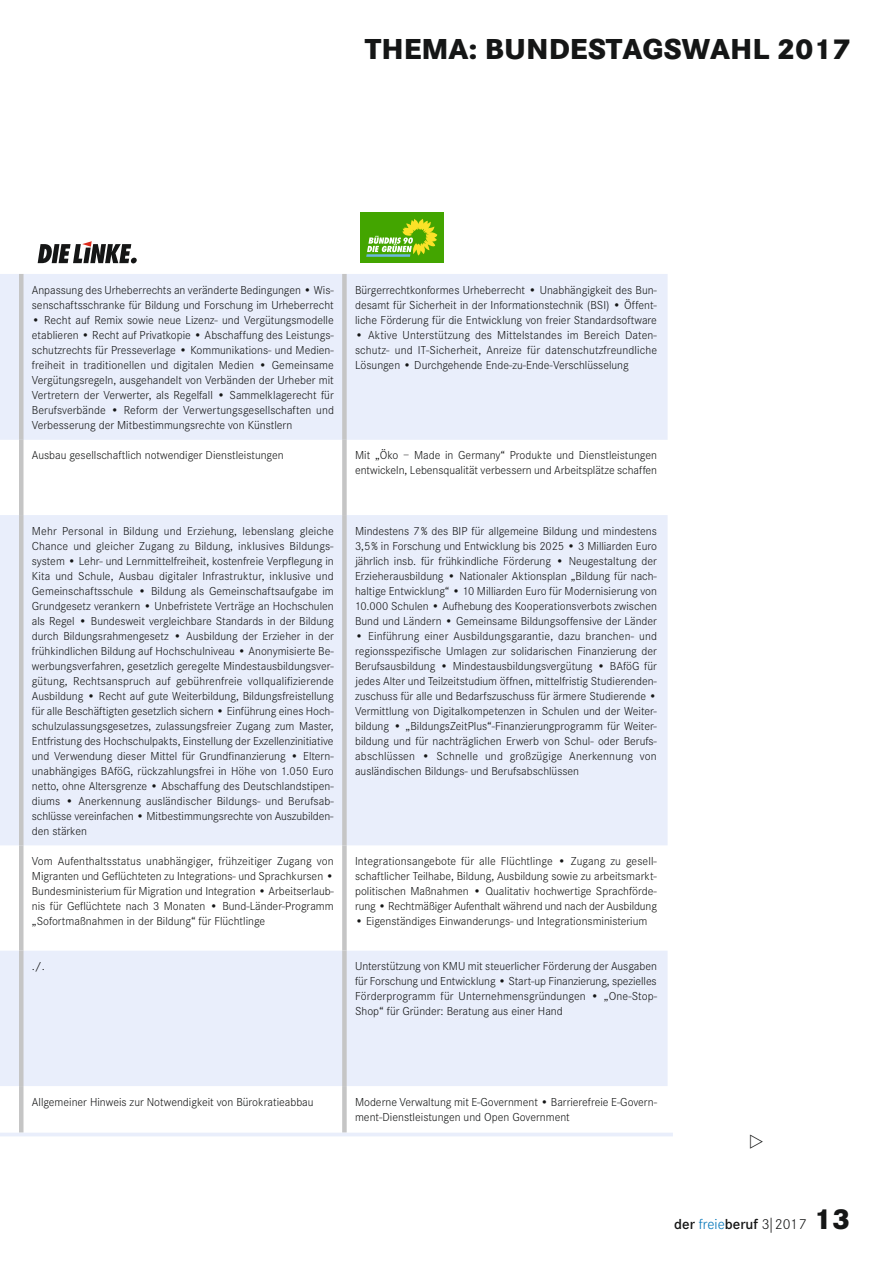
<style>
.page{position:relative;width:893px;height:1263px;background:#fff}
.page>*{position:absolute;margin:0;border:0;box-sizing:border-box;transform-origin:0 0}
.t1{font:800 30px "Corporate S";color:#151616}
.t2{font:600 15px "Corporate S";color:#151616}
.t3{font:300 12px/15px "Corporate S";color:#151616;text-align:justify}
.s1{font-weight:300;color:#0074b8}
.s2{font-weight:300}
.s3{font-weight:800;font-size:30px}
</style>
<div class="page">
<svg style="left:0;top:274px;width:668px;height:812px;fill:#e9eefb"></svg>
<div style="left:19px;top:274px;width:5px;height:166px;background:#c5c5c5"></div>
<div style="left:342px;top:274px;width:5px;height:166px;background:#c5c5c5"></div>
<div style="left:19px;top:440px;width:5px;height:75px;background:#c5c5c5"></div>
<div style="left:342px;top:440px;width:5px;height:75px;background:#c5c5c5"></div>
<div style="left:19px;top:515px;width:5px;height:330px;background:#c5c5c5"></div>
<div style="left:342px;top:515px;width:5px;height:330px;background:#c5c5c5"></div>
<div style="left:19px;top:845px;width:5px;height:106px;background:#c5c5c5"></div>
<div style="left:342px;top:845px;width:5px;height:106px;background:#c5c5c5"></div>
<div style="left:19px;top:951px;width:5px;height:135px;background:#c5c5c5"></div>
<div style="left:342px;top:951px;width:5px;height:135px;background:#c5c5c5"></div>
<div style="left:19px;top:1086px;width:5px;height:47px;background:#c5c5c5"></div>
<div style="left:342px;top:1086px;width:5px;height:47px;background:#c5c5c5"></div>
<svg style="left:38px;top:241px;width:99px;height:22px"></svg>
<div style="left:360px;top:213px;width:84px;height:50px;background:#43a500"></div>
<hr style="left:366px;top:254px;width:44px;height:3px;background:#6bb8df">
<svg style="left:367px;top:219px;width:70px;height:37px"></svg>
<hr style="left:0;top:1133px;width:673px;height:3px;background:#e9eefb">
<h1 class="t1" style="left:365px;top:31px;width:487px">THEMA: BUNDESTAGSWAHL 2017</h1>
<p class="t3" style="left:32px;top:282px;width:303px">Anpassung des Urheberrechts an veränderte Bedingungen • Wis&shy;senschaftsschranke für Bildung und Forschung im Urheberrecht</p>
<p class="t3" style="left:32px;top:312px;width:304px">• Recht auf Remix sowie neue Lizenz- und Vergütungsmodelle etablieren • Recht auf Privatkopie • Abschaffung des Leistungs&shy;schutzrechts für Presseverlage • Kommunikations- und Medien&shy;freiheit in traditionellen und digitalen Medien • Gemeinsame Vergütungsregeln, ausgehandelt von Verbänden der Urheber mit Vertretern der Verwerter, als Regelfall • Sammelklagerecht für Berufsverbände • Reform der Verwertungsgesellschaften und Verbesserung der Mitbestimmungsrechte von Künstlern</p>
<p class="t3" style="left:355px;top:282px;width:303px">Bürgerrechtkonformes Urheberrecht • Unabhängigkeit des Bun&shy;desamt für Sicherheit in der Informationstechnik (BSI) • Öffent&shy;liche Förderung für die Entwicklung von freier Standardsoftware</p>
<p class="t3" style="left:355px;top:327px;width:304px">• Aktive Unterstützung des Mittelstandes im Bereich Daten&shy;schutz- und IT-Sicherheit, Anreize für datenschutzfreundliche Lösungen • Durchgehende Ende-zu-Ende-Verschlüsselung</p>
<p class="t3" style="left:32px;top:448px;width:253px">Ausbau gesellschaftlich notwendiger Dienstleistungen</p>
<p class="t3" style="left:355px;top:448px;width:304px">Mit „Öko – Made in Germany“ Produkte und Dienstleistungen entwickeln, Lebensqualität verbessern und Arbeitsplätze schaffen</p>
<p class="t3" style="left:32px;top:523px;width:304px">Mehr Personal in Bildung und Erziehung, lebenslang gleiche Chance und gleicher Zugang zu Bildung, inklusives Bildungs&shy;system • Lehr- und Lernmittelfreiheit, kostenfreie Verpflegung in Kita und Schule, Ausbau digitaler Infrastruktur, inklusive und Gemeinschaftsschule • Bildung als Gemeinschaftsaufgabe im Grundgesetz verankern • Unbefristete Verträge an Hochschulen als Regel • Bundesweit vergleichbare Standards in der Bildung durch Bildungsrahmengesetz • Ausbildung der Erzieher in der frühkindlichen Bildung auf Hochschulniveau • Anonymisierte Be&shy;werbungsverfahren, gesetzlich geregelte Mindestausbildungsver&shy;gütung, Rechtsanspruch auf gebührenfreie vollqualifizierende Ausbildung • Recht auf gute Weiterbildung, Bildungsfreistellung für alle Beschäftigten gesetzlich sichern • Einführung eines Hoch&shy;schulzulassungsgesetzes, zulassungsfreier Zugang zum Master, Entfristung des Hochschulpakts, Einstellung der Exzellenzinitiative und Verwendung dieser Mittel für Grundfinanzierung • Eltern&shy;unabhängiges BAföG, rückzahlungsfrei in Höhe von 1.050 Euro netto, ohne Altersgrenze • Abschaffung des Deutschlandstipen&shy;diums • Anerkennung ausländischer Bildungs- und Berufsab&shy;schlüsse vereinfachen • Mitbestimmungsrechte von Auszubilden&shy;den stärken</p>
<p class="t3" style="left:355px;top:523px;width:303px">Mindestens 7% des BIP für allgemeine Bildung und mindestens 3,5% in Forschung und Entwicklung bis 2025 • 3 Milliarden Euro jährlich insb. für frühkindliche Förderung • Neugestaltung der Erzieherausbildung • Nationaler Aktionsplan „Bildung für nach&shy;haltige Entwicklung“ • 10 Milliarden Euro für Modernisierung von 10.000 Schulen • Aufhebung des Kooperationsverbots zwischen Bund und Ländern • Gemeinsame Bildungsoffensive der Länder</p>
<p class="t3" style="left:355px;top:628px;width:303px">• Einführung einer Ausbildungsgarantie, dazu branchen- und regionsspezifische Umlagen zur solidarischen Finanzierung der Berufsausbildung • Mindestausbildungsvergütung • BAföG für jedes Alter und Teilzeitstudium öffnen, mittelfristig Studierenden&shy;zuschuss für alle und Bedarfszuschuss für ärmere Studierende • Vermittlung von Digitalkompetenzen in Schulen und der Weiter&shy;bildung • „BildungsZeitPlus“-Finanzierungprogramm für Weiter&shy;bildung und für nachträglichen Erwerb von Schul- oder Berufs&shy;abschlüssen • Schnelle und großzügige Anerkennung von ausländischen Bildungs- und Berufsabschlüssen</p>
<p class="t3" style="left:32px;top:854px;width:304px">Vom Aufenthaltsstatus unabhängiger, frühzeitiger Zugang von Migranten und Geflüchteten zu Integrations- und Sprachkursen • Bundesministerium für Migration und Integration • Arbeitserlaub&shy;nis für Geflüchtete nach 3 Monaten • Bund-Länder-Programm „Sofortmaßnahmen in der Bildung“ für Flüchtlinge</p>
<p class="t3" style="left:355px;top:854px;width:303px">Integrationsangebote für alle Flüchtlinge • Zugang zu gesell&shy;schaftlicher Teilhabe, Bildung, Ausbildung sowie zu arbeitsmarkt&shy;politischen Maßnahmen • Qualitativ hochwertige Sprachförde&shy;rung • Rechtmäßiger Aufenthalt während und nach der Ausbildung</p>
<p class="t3" style="left:355px;top:914px;width:294px">• Eigenständiges Einwanderungs- und Integrationsministerium</p>
<p class="t3" style="left:32px;top:959px;width:15px">./.</p>
<p class="t3" style="left:355px;top:959px;width:304px">Unterstützung von KMU mit steuerlicher Förderung der Ausgaben für Forschung und Entwicklung • Start-up Finanzierung, spezielles Förderprogramm für Unternehmensgründungen • „One-Stop-Shop“ für Gründer: Beratung aus einer Hand</p>
<p class="t3" style="left:32px;top:1094px;width:283px">Allgemeiner Hinweis zur Notwendigkeit von Bürokratieabbau</p>
<p class="t3" style="left:355px;top:1094px;width:303px">Moderne Verwaltung mit E-Government • Barrierefreie E-Govern&shy;ment-Dienstleistungen und Open Government</p>
<p class="t2" style="left:674px;top:1215px;width:178px">der <span class="s1">freie</span>beruf <span class="s2">3|2017</span> <span class="s3">13</span></p>
</div>
